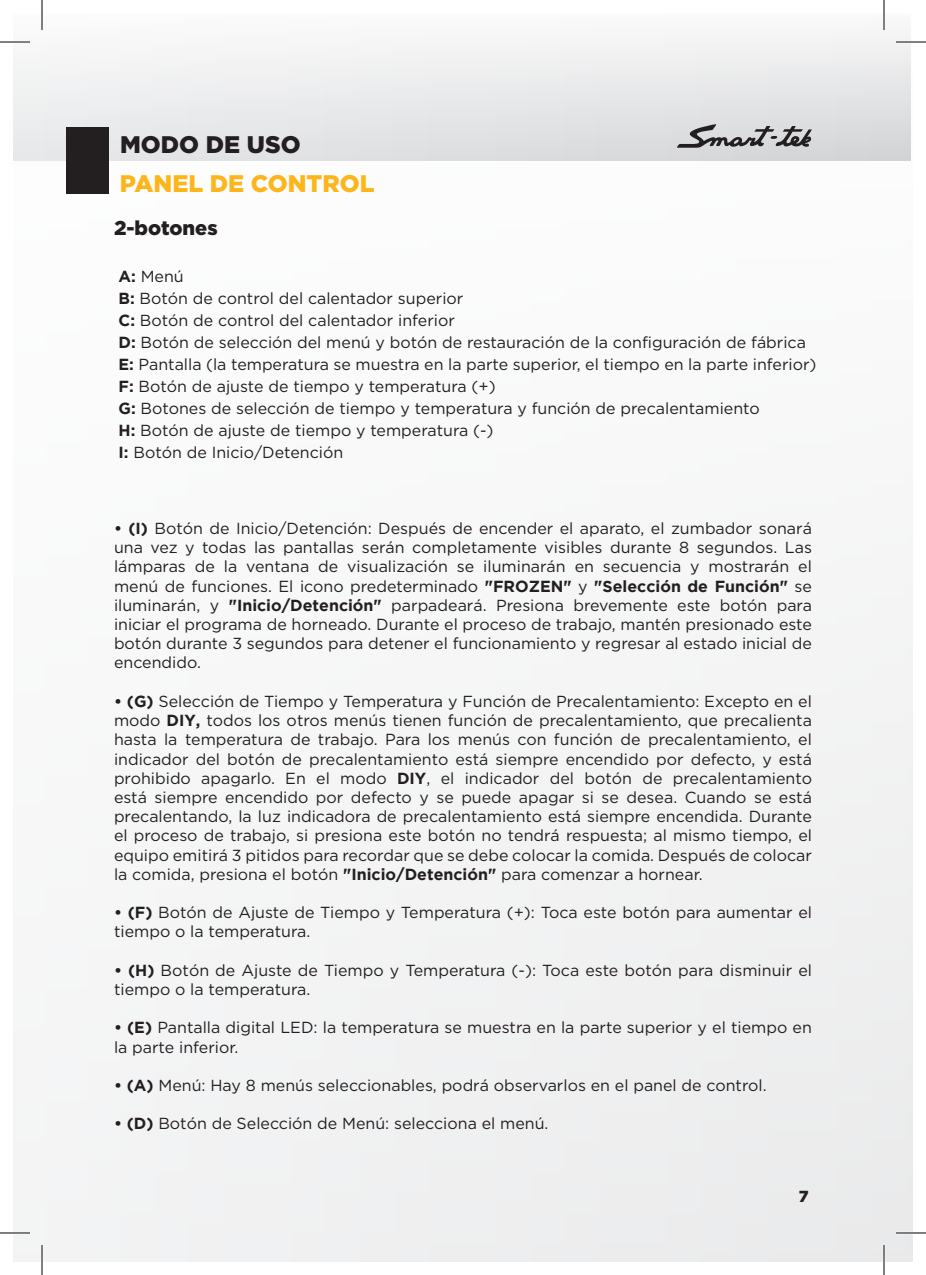
<style>
.page{position:relative;width:926px;height:1275px;background:#fff}
.page>*{position:absolute;margin:0;border:0;box-sizing:border-box;transform-origin:0 0}
.t1{font:900 24px "Gotham";color:#fcb61c}
.t2{font:900 24px "Gotham";color:#231f20}
.t3{font:900 20px "Gotham";color:#231f20}
.t4{font:16px/19.2px "Gotham";color:#231f20}
.t5{font:900 16px "Gotham";color:#231f20}
.s1{font-weight:700}
</style>
<div class="page">
<div style="left:14px;top:14px;width:898px;height:1247px;background:#f5f6f6"></div>
<div style="left:14px;top:14px;width:897px;height:146px;background:linear-gradient(to bottom,#fbfbfb,#dcdddf)"></div>
<svg style="left:677px;top:124px;width:135px;height:24px;background:#a1a0a2"></svg>
<div style="left:66px;top:127px;width:43px;height:67px;background:#231f20"></div>
<hr style="left:0;top:41px;width:30px;height:2px;background:#fff">
<hr style="left:896px;top:41px;width:30px;height:2px;background:#fff">
<hr style="left:0;top:1231px;width:30px;height:3px;background:#fff">
<hr style="left:896px;top:1231px;width:30px;height:3px;background:#fff">
<hr style="left:41px;top:0;width:2px;height:30px;background:#fff">
<hr style="left:41px;top:1245px;width:2px;height:30px;background:#fff">
<hr style="left:883px;top:0;width:2px;height:30px;background:#fff">
<hr style="left:883px;top:1245px;width:2px;height:30px;background:#fff">
<hr style="left:0;top:42px;width:30px;height:1px;background:#000">
<hr style="left:896px;top:42px;width:30px;height:1px;background:#000">
<hr style="left:0;top:1232px;width:30px;height:1px;background:#000">
<hr style="left:896px;top:1232px;width:30px;height:1px;background:#000">
<hr style="left:42px;top:0;width:1px;height:30px;background:#000">
<hr style="left:42px;top:1245px;width:1px;height:30px;background:#000">
<hr style="left:884px;top:0;width:1px;height:30px;background:#000">
<hr style="left:884px;top:1245px;width:1px;height:30px;background:#000">
<h1 class="t2" style="left:120px;top:131px;width:182px">MODO DE USO</h1>
<h1 class="t1" style="left:120px;top:170px;width:256px">PANEL DE CONTROL</h1>
<p class="t3" style="left:114px;top:216px;width:105px">2-botones</p>
<p class="t4" style="left:119px;top:265px;width:699px;line-height:22px"><span class="s1">A:</span> Menú<br><span class="s1">B:</span> Botón de control del calentador superior<br><span class="s1">C:</span> Botón de control del calentador inferior<br><span class="s1">D:</span> Botón de selección del menú y botón de restauración de la configuración de fábrica <span class="s1">E:</span> Pantalla (la temperatura se muestra en la parte superior, el tiempo en la parte inferior)<br><span class="s1">F:</span> Botón de ajuste de tiempo y temperatura (+)<br><span class="s1">G:</span> Botones de selección de tiempo y temperatura y función de precalentamiento<br><span class="s1">H:</span> Botón de ajuste de tiempo y temperatura (-)<br><span class="s1">I:</span> Botón de Inicio/Detención</p>
<p class="t4" style="left:114px;top:518px;width:699px;text-align:justify"><span class="s1">• (I)</span> Botón de Inicio/Detención: Después de encender el aparato, el zumbador sonará una vez y todas las pantallas serán completamente visibles durante 8 segundos. Las lámparas de la ventana de visualización se iluminarán en secuencia y mostrarán el menú de funciones. El icono predeterminado <span class="s1">"FROZEN"</span> y <span class="s1">"Selección de Función"</span> se iluminarán, y <span class="s1">"Inicio/Detención"</span> parpadeará. Presiona brevemente este botón para iniciar el programa de horneado. Durante el proceso de trabajo, mantén presionado este botón durante 3 segundos para detener el funcionamiento y regresar al estado inicial de encendido.</p>
<p class="t4" style="left:114px;top:691px;width:699px;text-align:justify"><span class="s1">• (G)</span> Selección de Tiempo y Temperatura y Función de Precalentamiento: Excepto en el modo <span class="s1">DIY,</span> todos los otros menús tienen función de precalentamiento, que precalienta hasta la temperatura de trabajo. Para los menús con función de precalentamiento, el indicador del botón de precalentamiento está siempre encendido por defecto, y está prohibido apagarlo. En el modo <span class="s1">DIY</span>, el indicador del botón de precalentamiento está siempre encendido por defecto y se puede apagar si se desea. Cuando se está precalentando, la luz indicadora de precalentamiento está siempre encendida. Durante el proceso de trabajo, si presiona este botón no tendrá respuesta; al mismo tiempo, el equipo emitirá 3 pitidos para recordar que se debe colocar la comida. Después de colocar la comida, presiona el botón <span class="s1">"Inicio/Detención"</span> para comenzar a hornear.</p>
<p class="t4" style="left:114px;top:902px;width:699px"><span class="s1">• (F)</span> Botón de Ajuste de Tiempo y Temperatura (+): Toca este botón para aumentar el tiempo o la temperatura.</p>
<p class="t4" style="left:114px;top:960px;width:699px"><span class="s1">• (H)</span> Botón de Ajuste de Tiempo y Temperatura (-): Toca este botón para disminuir el tiempo o la temperatura.</p>
<p class="t4" style="left:114px;top:1018px;width:699px"><span class="s1">• (E)</span> Pantalla digital LED: la temperatura se muestra en la parte superior y el tiempo en la parte inferior.</p>
<p class="t4" style="left:114px;top:1075px;width:654px"><span class="s1">• (A)</span> Menú: Hay 8 menús seleccionables, podrá observarlos en el panel de control.</p>
<p class="t4" style="left:114px;top:1114px;width:436px"><span class="s1">• (D)</span> Botón de Selección de Menú: selecciona el menú.</p>
<p class="t5" style="left:799px;top:1187px;width:11px">7</p>
</div>
